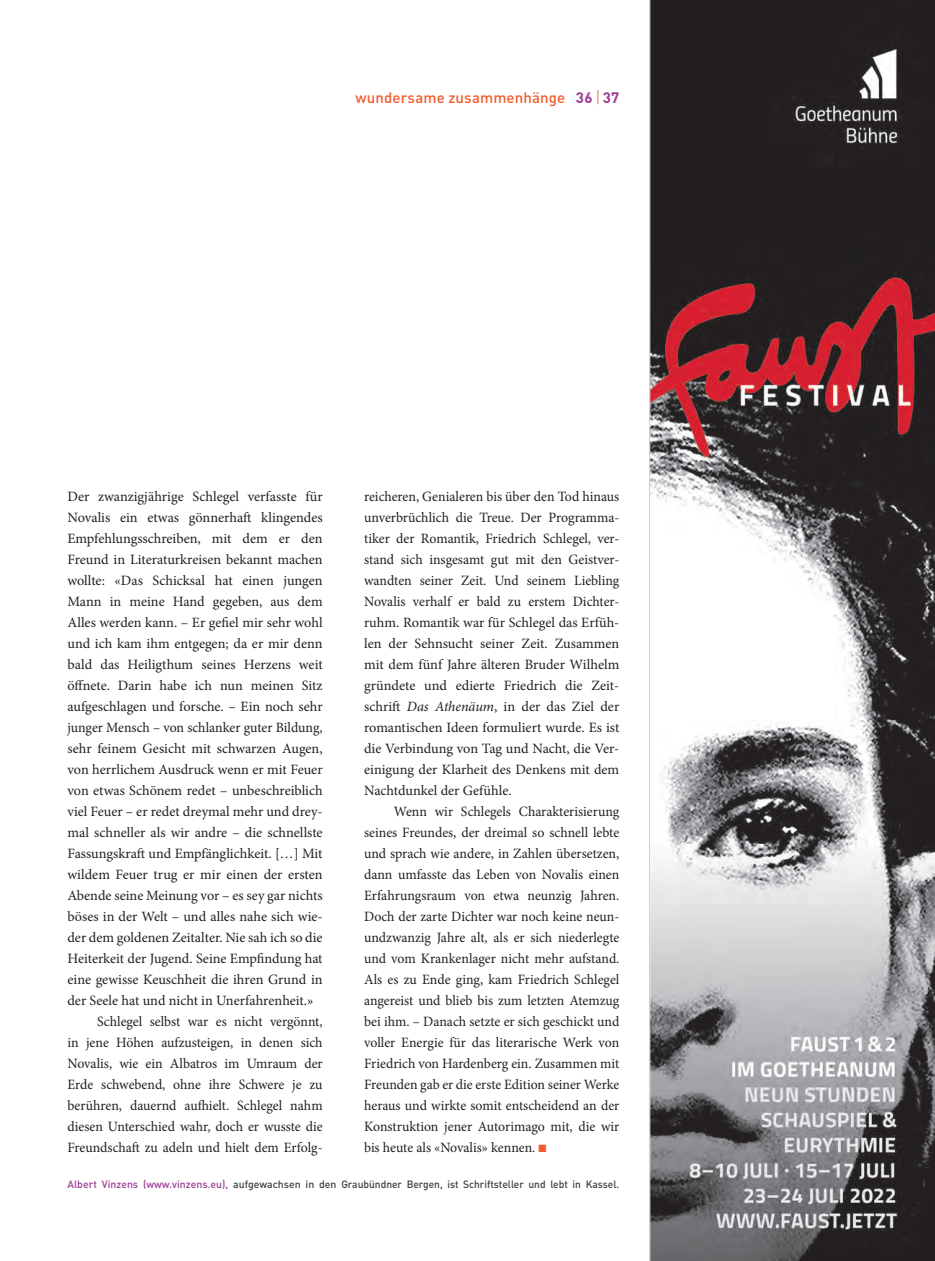
<style>
.page{position:relative;width:935px;height:1261px;background:#fff}
.page>*{position:absolute;margin:0;border:0;box-sizing:border-box;transform-origin:0 0}
.t1{font:500 15px "DIN";letter-spacing:.005em;color:#f15b2e}
.t2{font:14.25px/21px "Minion Pro";color:#231f20;text-align:justify}
.t3{font:500 10.5px "DIN";color:#3e3e3f}
.s1{font-weight:700;color:#9c3b96}
.s2{font-weight:300;font-size:16.5px}
.s3{color:#9c3b96}
.s4{font-style:italic}
.s5{color:#f15b2e}
</style>
<div class="page">
<img style="left:651px;top:0;width:284px;height:1261px">
<hr style="left:650px;top:0;width:1px;height:1261px;background:#6c6d70">
<p class="t1" style="left:355px;top:88px;width:265px">wundersame zusammenhänge <span class="s1">36</span> <span class="s2">|</span> <span class="s1">37</span></p>
<p class="t2" style="left:67px;top:486px;width:257px">Der zwanzigjährige Schlegel verfasste für</p>
<p class="t2" style="left:67px;top:507px;width:257px">Novalis ein etwas gönnerhaft klingendes</p>
<p class="t2" style="left:67px;top:528px;width:257px">Empfehlungsschreiben, mit dem er den</p>
<p class="t2" style="left:67px;top:549px;width:257px">Freund in Literaturkreisen bekannt machen</p>
<p class="t2" style="left:67px;top:570px;width:257px">wollte: «Das Schicksal hat einen jungen</p>
<p class="t2" style="left:67px;top:591px;width:257px">Mann in meine Hand gegeben, aus dem</p>
<p class="t2" style="left:67px;top:612px;width:257px">Alles werden kann. – Er gefiel mir sehr wohl</p>
<p class="t2" style="left:67px;top:633px;width:257px">und ich kam ihm entgegen; da er mir denn</p>
<p class="t2" style="left:67px;top:654px;width:257px">bald das Heiligthum seines Herzens weit</p>
<p class="t2" style="left:67px;top:675px;width:257px">öffnete. Darin habe ich nun meinen Sitz</p>
<p class="t2" style="left:67px;top:696px;width:257px">aufgeschlagen und forsche. – Ein noch sehr</p>
<p class="t2" style="left:67px;top:717px;width:257px">junger Mensch – von schlanker guter Bildung,</p>
<p class="t2" style="left:67px;top:738px;width:257px">sehr feinem Gesicht mit schwarzen Augen,</p>
<p class="t2" style="left:67px;top:759px;width:257px">von herrlichem Ausdruck wenn er mit Feuer</p>
<p class="t2" style="left:67px;top:780px;width:257px">von etwas Schönem redet – unbeschreiblich</p>
<p class="t2" style="left:67px;top:801px;width:257px">viel Feuer – er redet dreymal mehr und drey-</p>
<p class="t2" style="left:67px;top:822px;width:257px">mal schneller als wir andre – die schnellste</p>
<p class="t2" style="left:67px;top:843px;width:257px">Fassungskraft und Empfänglichkeit. […] Mit</p>
<p class="t2" style="left:67px;top:864px;width:257px">wildem Feuer trug er mir einen der ersten</p>
<p class="t2" style="left:67px;top:885px;width:257px">Abende seine Meinung vor – es sey gar nichts</p>
<p class="t2" style="left:67px;top:906px;width:257px">böses in der Welt – und alles nahe sich wie-</p>
<p class="t2" style="left:67px;top:927px;width:257px">der dem goldenen Zeitalter. Nie sah ich so die</p>
<p class="t2" style="left:67px;top:948px;width:257px">Heiterkeit der Jugend. Seine Empfindung hat</p>
<p class="t2" style="left:67px;top:969px;width:257px">eine gewisse Keuschheit die ihren Grund in</p>
<p class="t2" style="left:67px;top:990px;width:248px">der Seele hat und nicht in Unerfahrenheit.»</p>
<p class="t2" style="left:97px;top:1011px;width:227px">Schlegel selbst war es nicht vergönnt,</p>
<p class="t2" style="left:67px;top:1032px;width:257px">in jene Höhen aufzusteigen, in denen sich</p>
<p class="t2" style="left:67px;top:1053px;width:257px">Novalis, wie ein Albatros im Umraum der</p>
<p class="t2" style="left:67px;top:1074px;width:257px">Erde schwebend, ohne ihre Schwere je zu</p>
<p class="t2" style="left:67px;top:1095px;width:257px">berühren, dauernd aufhielt. Schlegel nahm</p>
<p class="t2" style="left:67px;top:1116px;width:257px">diesen Unterschied wahr, doch er wusste die</p>
<p class="t2" style="left:67px;top:1137px;width:257px">Freundschaft zu adeln und hielt dem Erfolg-</p>
<p class="t3" style="left:67px;top:1177px;width:553px"><span class="s3">Albert Vinzens (www.vinzens.eu),</span> aufgewachsen in den Graubündner Bergen, ist Schriftsteller und lebt in Kassel.</p>
<p class="t2" style="left:364px;top:486px;width:257px">reicheren, Genialeren bis über den Tod hinaus unverbrüchlich die Treue. Der Programma&shy;tiker der Romantik, Friedrich Schlegel, ver&shy;stand sich insgesamt gut mit den Geistver&shy;wandten seiner Zeit. Und seinem Liebling Novalis verhalf er bald zu erstem Dichter&shy;ruhm. Romantik war für Schlegel das Erfüh&shy;len der Sehnsucht seiner Zeit. Zusammen mit dem fünf Jahre älteren Bruder Wilhelm gründete und edierte Friedrich die Zeit&shy;schrift <span class="s4">Das Athenäum</span>, in der das Ziel der romantischen Ideen formuliert wurde. Es ist die Verbindung von Tag und Nacht, die Ver&shy;einigung der Klarheit des Denkens mit dem Nachtdunkel der Gefühle.</p>
<p class="t2" style="left:364px;top:801px;width:257px;text-indent:30px">Wenn wir Schlegels Charakterisierung seines Freundes, der dreimal so schnell lebte und sprach wie andere, in Zahlen übersetzen, dann umfasste das Leben von Novalis einen Erfahrungsraum von etwa neunzig Jahren.<br>Doch der zarte Dichter war noch keine neun&shy;undzwanzig Jahre alt, als er sich niederlegte und vom Krankenlager nicht mehr aufstand.<br>Als es zu Ende ging, kam Friedrich Schlegel angereist und blieb bis zum letzten Atemzug bei ihm. – Danach setzte er sich geschickt und voller Energie für das literarische Werk von Friedrich von Hardenberg ein. Zusammen mit Freunden gab er die erste Edition seiner Werke heraus und wirkte somit entscheidend an der Konstruktion jener Autorimago mit, die wir bis heute als «Novalis» kennen. <span class="s5">■</span></p>
</div>
